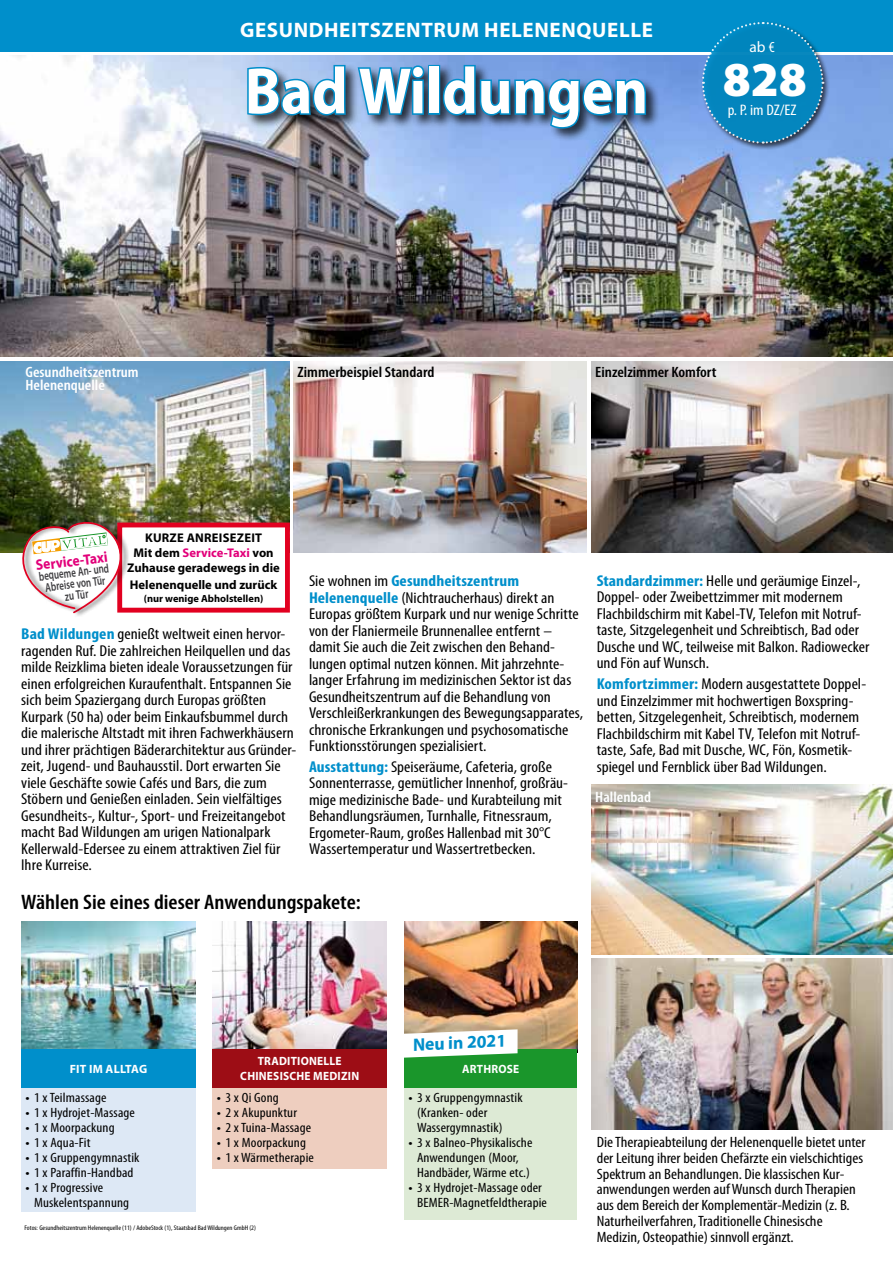
<style>
.page{position:relative;width:893px;height:1263px;background:#fff}
.page>*{position:absolute;margin:0;border:0;box-sizing:border-box;transform-origin:0 0}
.t1{font:700 66px "Myriad Pro";color:#fff;scale:.9 1}
.t2{font:900 49.05px "Myriad Pro";color:#fff}
.t3{font:700 21px "Myriad Pro";letter-spacing:.03em;color:#fff}
.t4{font:600 condensed 21px "Myriad Pro";color:#000;scale:1.1 1}
.t5{font:700 18px "Myriad Pro";color:#008fcb}
.t6{font:condensed 15.75px/16.5px "Myriad Pro";color:#000;scale:1.1 1}
.t7{font:condensed 15.3px "Myriad Pro";color:#fff;scale:1.1 1}
.t8{font:15.3px "Myriad Pro";color:#fff}
.t9{font:condensed 15px/15.8px "Myriad Pro";color:#000;scale:1.1 1}
.t10{font:600 condensed 15px "Myriad Pro";color:#000;scale:1.1 1}
.t11{font:600 condensed 15px/13.5px "Myriad Pro";color:#fff;scale:1.1 1}
.t12{font:700 15px "Myriad Pro";color:#e2007a;scale:.9 1}
.t13{font:condensed 13.5px/15px "Myriad Pro";letter-spacing:.01em;color:#000;scale:1.1 1}
.t14{font:700 12.6px/15px "Myriad Pro";color:#000;text-align:center}
.t15{font:600 12.6px/11.6px "Myriad Pro";color:#3e3d40;text-align:center;scale:.71 1}
.t16{font:700 12px/15px "Myriad Pro";letter-spacing:.02em;color:#fff;text-align:center;scale:.95 1}
.t17{font:700 12px "Myriad Pro";letter-spacing:.02em;color:#fff}
.t18{font:700 10.35px "Myriad Pro";color:#000}
.t19{font:condensed 6.75px "Myriad Pro";color:#000;scale:1.1 1}
.s1{font-stretch:condensed}
.s2{color:#e2007a}
.s3{font-weight:700;color:#008fcb}
.s4{font-stretch:normal}
</style>
<div class="page">
<div style="left:0;top:0;width:893px;height:51px;background:#008fcb"></div>
<img style="left:213px;top:921px;width:174px;height:129px">
<div style="left:213px;top:1088px;width:174px;height:80px;background:#eecebf"></div>
<div style="left:213px;top:1050px;width:174px;height:38px;background:#9d0d15"></div>
<img style="left:21px;top:921px;width:175px;height:129px">
<div style="left:21px;top:1088px;width:175px;height:123px;background:#dde8f5"></div>
<div style="left:21px;top:1050px;width:175px;height:38px;background:#008fcb"></div>
<img style="left:0;top:55px;width:893px;height:302px">
<img style="left:0;top:361px;width:289px;height:192px">
<img style="left:293px;top:361px;width:294px;height:192px">
<img style="left:591px;top:361px;width:302px;height:192px">
<div style="left:245px;top:62px;width:415px;height:80px;background:#000;opacity:.75"></div>
<svg style="left:245px;top:63px;width:102px;height:54px;background:#5088ab"></svg>
<svg style="left:356px;top:64px;width:70px;height:53px;background:#3d7ea8"></svg>
<div style="left:428px;top:65px;width:12px;height:50px;border:3px solid #008fcb"></div>
<svg style="left:441px;top:63px;width:206px;height:67px;background:#457cae"></svg>
<div style="left:700px;top:20px;width:130px;height:130px;background:#000;opacity:.75"></div>
<svg style="left:701px;top:21px;width:123px;height:124px"></svg>
<img style="left:404px;top:921px;width:173px;height:129px">
<div style="left:404px;top:1088px;width:173px;height:131px;background:#ddead5"></div>
<div style="left:404px;top:1050px;width:173px;height:38px;background:#1a962b"></div>
<svg style="left:404px;top:1028px;width:114px;height:30px"></svg>
<div style="left:120px;top:525px;width:167px;height:85px;background:#fff"></div>
<div style="left:117px;top:523px;width:173px;height:90px;border:5px solid #e20020"></div>
<div style="left:68px;top:517px;width:62px;height:100px;background:#000;opacity:.75"></div>
<svg style="left:8px;top:515px;width:124px;height:100px"></svg>
<img style="left:591px;top:784px;width:302px;height:171px">
<img style="left:591px;top:959px;width:302px;height:170px">
<h3 class="t3" style="left:108px;top:16px;width:383px">BAD WILDUNGEN - 8 TAGE KURREISE IN</h3>
<h3 class="t3" style="left:240px;top:16px;width:414px">GESUNDHEITSZENTRUM HKELENENQUELLE</h3>
<h3 class="t3" style="left:503px;top:16px;width:283px">L. VP &amp; ANWENDUNGSPAKET</h3>
<p class="t8" style="left:750px;top:37px;width:27px">ab<span class="s1">€</span></p>
<h2 class="t2" style="left:723px;top:51px;width:86px">828</h2>
<h1 class="t1" style="left:245px;top:48px;width:450px">BAD WILDUNGEN</h1>
<p class="t7" style="left:728px;top:100px;width:64px">p. P. im DZ/EZ</p>
<p class="t11" style="left:26px;top:365px;width:104px">Gesundheitszentrum<br>Helenenquelle</p>
<p class="t10" style="left:298px;top:363px;width:126px">Zimmerbeispiel Standard</p>
<p class="t10" style="left:595px;top:363px;width:112px">Einzelzimmer Komfort</p>
<p class="t14" style="left:127px;top:530px;width:154px">KURZE ANREISEZEIT<br>MIT DEM <span class="s2">SERVICE-TAXI</span> VON<br>ZUHAUSE GERADEWEGS IN DIE</p>
<p class="t14" style="left:130px;top:577px;width:149px">HELENENQUELLE UND ZURÜCK</p>
<p class="t18" style="left:144px;top:592px;width:121px">(NUR WENIGE ABHOLSTELLEN)</p>
<p class="t12" style="left:35px;top:556px;width:82px;rotate:-7deg">SERVICE-TAXI</p>
<p class="t15" style="left:38px;top:570px;width:101px;rotate:-7deg">bequeme An- und<br>Abreise von Tür zu Tür</p>
<p class="t6" style="left:309px;top:572px;width:251px">Sie wohnen im <span class="s3">Gesundheitszentrum Helenenquelle</span> (Nichtraucherhaus) direkt an Europas größtem Kurpark und nur wenige Schritte von der Flaniermeile Brunnenallee entfernt – damit Sie auch die Zeit zwischen den Behand&shy;lungen optimal nutzen können. Mit jahrzehnte&shy;langer Erfahrung im medizinischen Sektor ist das Gesundheitszentrum auf die Behandlung von Verschleißerkrankungen des Bewegungsapparates, chronische Erkrankungen und psychosomatische Funktionsstörungen spezialisiert.</p>
<p class="t6" style="left:309px;top:758px;width:237px"><span class="s3">Ausstattung:</span> Speiseräume, Cafeteria, große Sonnenterrasse, gemütlicher Innenhof, großräu&shy;mige medizinische Bade- und Kurabteilung mit Behandlungsräumen, Turnhalle, Fitnessraum, Ergometer-Raum, großes Hallenbad mit 30°C Wassertemperatur und Wassertretbecken.</p>
<h3 class="t4" style="left:21px;top:889px;width:310px">Wählen Sie eines dieser Anwendungspakete:</h3>
<p class="t6" style="left:21px;top:625px;width:251px"><span class="s3">Bad Wildungen</span> genießt weltweit einen hervor&shy;ragenden Ruf. Die zahlreichen Heilquellen und das milde Reizklima bieten ideale Voraussetzungen für einen erfolgreichen Kuraufenthalt. Entspannen Sie sich beim Spaziergang durch Europas größten Kurpark (50 ha) oder beim Einkaufsbummel durch die malerische Altstadt mit ihren Fachwerkhäusern und ihrer prächtigen Bäderarchitektur aus Gründer&shy;zeit, Jugend- und Bauhausstil. Dort erwarten Sie viele Geschäfte sowie Cafés und Bars, die zum Stöbern und Genießen einladen. Sein vielfältiges Gesundheits-, Kultur-, Sport- und Freizeitangebot macht Bad Wildungen am urigen Nationalpark Kellerwald-Edersee zu einem attraktiven Ziel für Ihre Kurreise.</p>
<p class="t6" style="left:597px;top:572px;width:249px"><span class="s3">Standardzimmer:</span> Helle und geräumige Einzel-, Doppel- oder Zweibettzimmer mit modernem Flachbildschirm mit Kabel-TV, Telefon mit Notruf&shy;taste, Sitzgelegenheit und Schreibtisch, Bad oder Dusche und WC, teilweise mit Balkon. Radiowecker und Fön auf Wunsch.</p>
<p class="t6" style="left:597px;top:675px;width:246px"><span class="s3">Komfortzimmer:</span> Modern ausgestattete Doppel&shy;und Einzelzimmer mit hochwertigen Boxspring&shy;betten, Sitzgelegenheit, Schreibtisch, modernem Flachbildschirm mit Kabel TV, Telefon mit Notruf&shy;taste, Safe, Bad mit Dusche, WC, Fön, Kosmetik&shy;spiegel und Fernblick über Bad Wildungen.</p>
<p class="t11" style="left:595px;top:790px;width:52px">Hallenbad</p>
<p class="t17" style="left:70px;top:1061px;width:79px">FIT IM ALLTAG</p>
<p class="t13" style="left:26px;top:1090px;width:75px"><span class="s4">•</span> 1 x Teilmassage</p>
<p class="t13" style="left:26px;top:1105px;width:101px"><span class="s4">•</span> 1 x Hydrojet-Massage</p>
<p class="t13" style="left:26px;top:1120px;width:83px"><span class="s4">•</span> 1 x Moorpackung</p>
<p class="t13" style="left:26px;top:1135px;width:61px"><span class="s4">•</span> 1 x Aqua-Fit</p>
<p class="t13" style="left:26px;top:1150px;width:105px"><span class="s4">•</span> 1 x Gruppengymnastik</p>
<p class="t13" style="left:26px;top:1165px;width:100px"><span class="s4">•</span> 1 x Paraffin-Handbad</p>
<p class="t13" style="left:34px;top:1180px;width:88px;text-indent:-9px"><span class="s4">•</span> 1 x Progressive<br>Muskelentspannung</p>
<p class="t16" style="left:240px;top:1053px;width:127px">TRADITIONELLE<br>CHINESISCHE MEDIZIN</p>
<p class="t13" style="left:217px;top:1090px;width:58px"><span class="s4">•</span> 3 x Qi Gong</p>
<p class="t13" style="left:217px;top:1105px;width:74px"><span class="s4">•</span> 2 x Akupunktur</p>
<p class="t13" style="left:217px;top:1120px;width:87px"><span class="s4">•</span> 2 x Tuina-Massage</p>
<p class="t13" style="left:217px;top:1135px;width:83px"><span class="s4">•</span> 1 x Moorpackung</p>
<p class="t13" style="left:217px;top:1150px;width:90px"><span class="s4">•</span> 1 x Wärmetherapie</p>
<p class="t19" style="left:25px;top:1223px;width:212px">Fotos: Gesundheitszentrum Helenenquelle (11) / AdobeStock (1), Staatsbad Bad Wildungen GmbH (2)</p>
<p class="t5" style="left:412px;top:1033px;width:95px;rotate:-3deg">NEU IN 2021</p>
<p class="t16" style="left:462px;top:1061px;width:62px">ARTHROSE</p>
<p class="t13" style="left:417px;top:1090px;width:97px;text-indent:-9px"><span class="s4">•</span> 3 x Gruppengymnastik (Kranken- oder<br>Wassergymnastik)</p>
<p class="t13" style="left:409px;top:1135px;width:114px;text-align:center"><span class="s4">•</span> 3 x Balneo-Physikalische<br>Anwendungen (Moor,<br>Handbäder, Wärme etc.)</p>
<p class="t13" style="left:417px;top:1180px;width:120px;text-indent:-9px"><span class="s4">•</span> 3 x Hydrojet-Massage oder<br>BEMER-Magnetfeldtherapie</p>
<p class="t9" style="left:597px;top:1134px;width:246px">Die Therapieabteilung der Helenenquelle bietet unter der Leitung ihrer beiden Chefärzte ein vielschichtiges Spektrum an Behandlungen. Die klassischen Kur&shy;anwendungen werden auf Wunsch durch Therapien aus dem Bereich der Komplementär-Medizin (z. B.<br>Naturheilverfahren, Traditionelle Chinesische Medizin, Osteopathie) sinnvoll ergänzt.</p>
</div>
